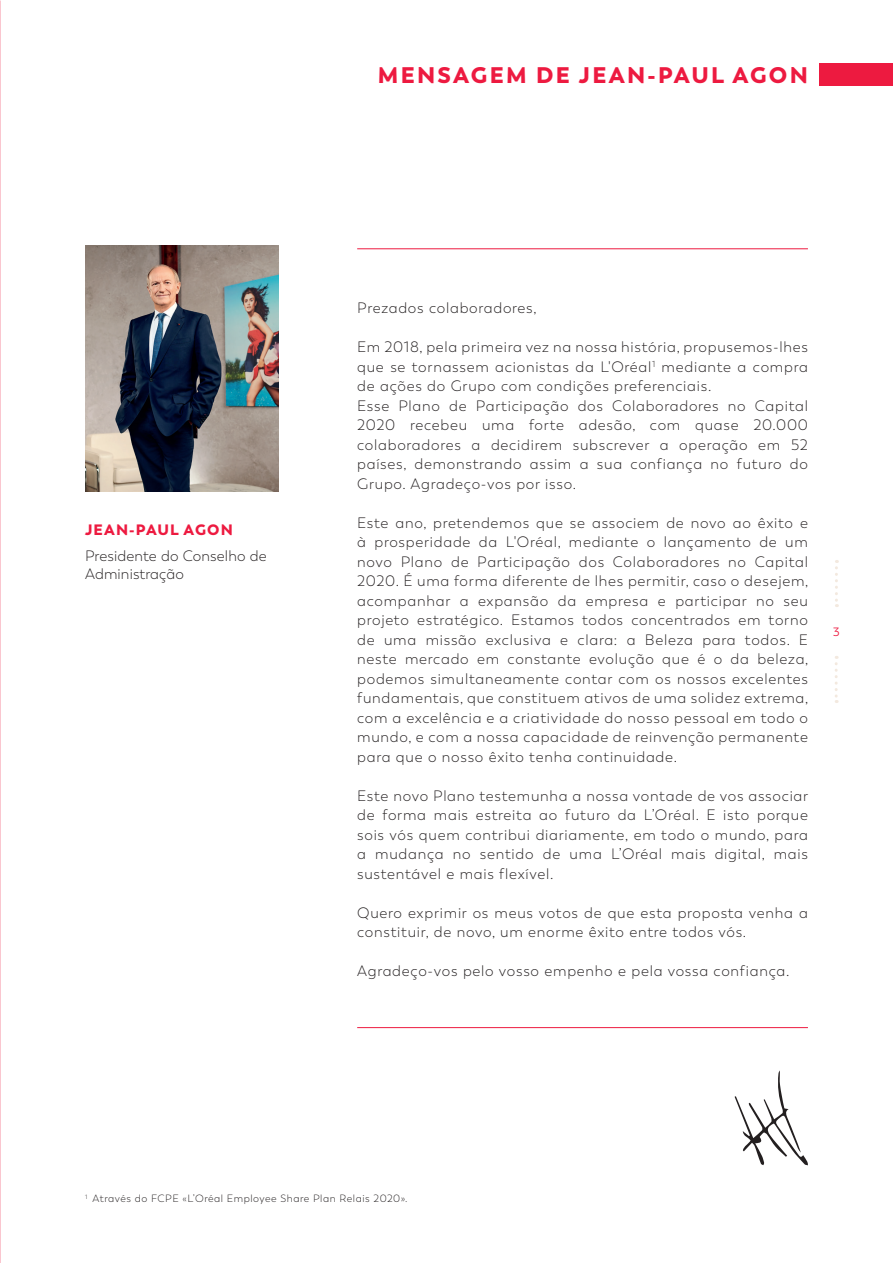
<style>
.page{position:relative;width:893px;height:1263px;background:#fff}
.page>*{position:absolute;margin:0;border:0;box-sizing:border-box;transform-origin:0 0}
.t1{font:900 22.5px "Trenda";letter-spacing:.1em;color:#ed1a40}
.t2{font:300 15px/19.5px "Trenda";letter-spacing:.05em;color:#231f20}
.t3{font:300 15px/18px "Trenda";letter-spacing:.01em;color:#231f20}
.t4{font:900 15px "Trenda";letter-spacing:.075em;color:#ed1a40}
.t5{font:12px "Trenda";color:#ed1a40}
.t6{font:300 10.5px "Trenda";letter-spacing:.05em;color:#231f20}
</style>
<div class="page">
<hr style="left:357px;top:248px;width:451px;height:1px;background:#ed1a40">
<hr style="left:357px;top:1027px;width:451px;height:1px;background:#ed1a40">
<div style="left:819px;top:63px;width:74px;height:22px;background:#ed1a40"></div>
<img style="left:85px;top:245px;width:193px;height:247px">
<svg style="left:735px;top:1070px;width:73px;height:95px"></svg>
<svg style="left:835px;top:560px;width:3px;height:47px"></svg>
<svg style="left:835px;top:656px;width:3px;height:47px"></svg>
<h1 class="t1" style="left:378px;top:61px;width:432px">MENSAGEM DE JEAN-PAUL AGON</h1>
<p class="t4" style="left:85px;top:520px;width:149px">JEAN-PAUL AGON</p>
<p class="t3" style="left:85px;top:547px;width:183px">Presidente do Conselho de<br>Administração</p>
<p class="t2" style="left:357px;top:298px;width:181px">Prezados colaboradores,</p>
<p class="t2" style="left:357px;top:337px;width:452px">Em 2018, pela primeira vez na nossa história, propusemos-lhes que se tornassem acionistas da L'Oréal<sup>1</sup> mediante a compra de ações do Grupo com condições preferenciais.<br>Esse Plano de Participação dos Colaboradores no Capital 2020 recebeu uma forte adesão, com quase 20.000 colaboradores a decidirem subscrever a operação em 52 países, demonstrando assim a sua confiança no futuro do Grupo. Agradeço-vos por isso.</p>
<p class="t2" style="left:357px;top:513px;width:453px;text-align:justify">Este ano, pretendemos que se associem de novo ao êxito e à prosperidade da L'Oréal, mediante o lançamento de um novo Plano de Participação dos Colaboradores no Capital 2020. É uma forma diferente de lhes permitir, caso o desejem, acompanhar a expansão da empresa e participar no seu projeto estratégico. Estamos todos concentrados em torno de uma missão exclusiva e clara: a Beleza para todos. E neste mercado em constante evolução que é o da beleza, podemos simultaneamente contar com os nossos excelentes fundamentais, que constituem ativos de uma solidez extrema, com a excelência e a criatividade do nosso pessoal em todo o mundo, e com a nossa capacidade de reinvenção permanente para que o nosso êxito tenha continuidade.</p>
<p class="t2" style="left:357px;top:786px;width:453px;text-align:justify">Este novo Plano testemunha a nossa vontade de vos associar de forma mais estreita ao futuro da L’Oréal. E isto porque sois vós quem contribui diariamente, em todo o mundo, para a mudança no sentido de uma L’Oréal mais digital, mais sustentável e mais flexível.</p>
<p class="t2" style="left:357px;top:903px;width:452px">Quero exprimir os meus votos de que esta proposta venha a constituir, de novo, um enorme êxito entre todos vós.</p>
<p class="t2" style="left:357px;top:961px;width:434px">Agradeço-vos pelo vosso empenho e pela vossa confiança.</p>
<p class="t5" style="left:833px;top:625px;width:8px">3</p>
<p class="t6" style="left:85px;top:1193px;width:324px"><sup>1</sup> Através do FCPE «L’Oréal Employee Share Plan Relais 2020».</p>
</div>
